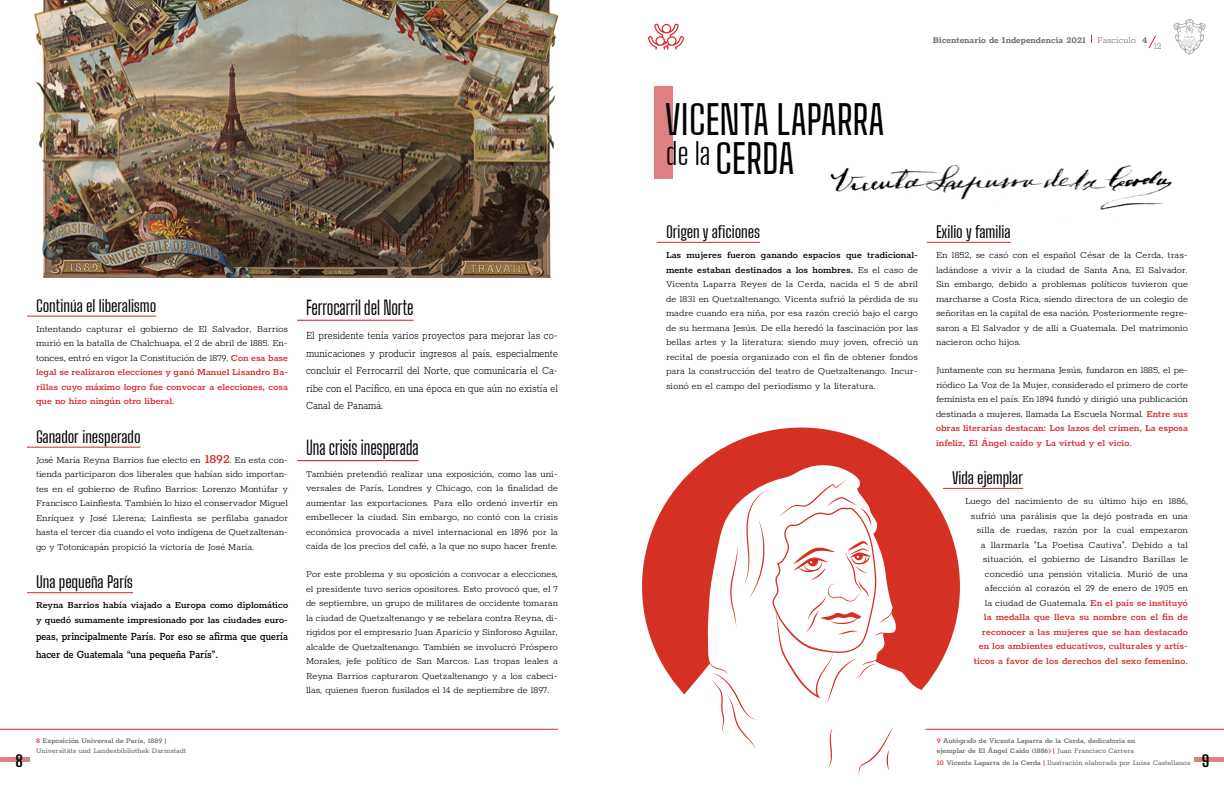
<style>
.page{position:relative;width:1224px;height:792px;background:#fff}
.page>*{position:absolute;margin:0;border:0;box-sizing:border-box;transform-origin:0 0}
.t1{font:40px/39.1px "Big Shoulders Text";letter-spacing:-.005em;color:#000}
.t2{font:19.3px "Big Shoulders Text";letter-spacing:-.005em;color:#000;scale:.83 1}
.t3{font:16px "Big Shoulders Text";letter-spacing:-.005em;color:#000}
.t4{font:700 16px "Big Shoulders Text";color:#000}
.t5{font:300 12.6px/17.5px "Rokkitt";letter-spacing:.005em;color:#000;text-align:justify;scale:.83 1}
.t6{font:500 12.6px/17.5px "Rokkitt";color:#000;scale:.83 1}
.t7{font:300 10.5px/14.5px "Rokkitt";letter-spacing:.005em;color:#000;text-align:justify}
.t8{font:500 10.5px/14.5px "Rokkitt";color:#000}
.t9{font:700 10px "Rokkitt";color:#706f6f}
.t10{font:300 10px "Rokkitt";color:#706f6f}
.t11{font:8px/10px "Rokkitt";color:#646363}
.t12{font:500 8px/10px "Rokkitt";color:#646363}
.s1{font-weight:600;color:#d52a2f}
.s2{font-weight:600;font-size:14px;color:#d52a2f}
.s3{font-weight:700}
.s4{font-weight:500}
.s5{font-weight:400}
</style>
<div class="page">
<hr style="left:0;top:729px;width:558px;height:1px;background:#d52a2f">
<hr style="left:1195px;top:758px;width:29px;height:4px;background:#de8183">
<hr style="left:0;top:758px;width:29px;height:4px;background:#de8183">
<svg style="left:1148px;top:35px;width:8px;height:14px"></svg>
<svg style="left:1173px;top:19px;width:33px;height:36px"></svg>
<hr style="left:738px;top:729px;width:486px;height:1px;background:#d52a2f">
<div style="left:654px;top:86px;width:19px;height:93px;background:#de8183"></div>
<hr style="left:657px;top:242px;width:103px;height:1px;background:#d52a2f">
<hr style="left:27px;top:316px;width:129px;height:1px;background:#d52a2f">
<hr style="left:27px;top:447px;width:114px;height:1px;background:#d52a2f">
<hr style="left:27px;top:592px;width:106px;height:1px;background:#d52a2f">
<hr style="left:297px;top:320px;width:117px;height:1px;background:#d52a2f">
<hr style="left:297px;top:460px;width:122px;height:1px;background:#d52a2f">
<div style="left:642px;top:428px;width:318px;height:317px;background:#d43023;border-radius:50%"></div>
<svg style="left:667px;top:462px;width:265px;height:268px"></svg>
<svg style="left:709px;top:480px;width:184px;height:297px"></svg>
<hr style="left:927px;top:242px;width:84px;height:1px;background:#d52a2f">
<hr style="left:943px;top:488px;width:80px;height:1px;background:#d52a2f">
<svg style="left:648px;top:24px;width:36px;height:26px"></svg>
<img style="left:830px;top:165px;width:342px;height:45px">
<img style="left:34px;top:0;width:524px;height:277px">
<h3 class="t3" style="left:36px;top:295px;width:122px">Continúa el liberalismo</h3>
<p class="t7" style="left:36px;top:321px;width:254px">Intentando capturar el gobierno de El Salvador, Barrios murió en la batalla de Chalchuapa, el 2 de abril de 1885. En&shy;tonces, entró en vigor la Constitución de 1879. <span class="s1">Con esa base legal se realizaron elecciones y ganó Manuel Lisandro Ba&shy;rillas cuyo máximo logro fue convocar a elecciones, cosa que no hizo ningún otro liberal.</span></p>
<h3 class="t3" style="left:36px;top:426px;width:106px">Ganador inesperado</h3>
<p class="t7" style="left:36px;top:452px;width:254px">José María Reyna Barrios fue electo en <span class="s2">1892</span>. En esta con&shy;tienda participaron dos liberales que habían sido importan&shy;tes en el gobierno de Rufino Barrios: Lorenzo Montúfar y Francisco Lainfiesta. También lo hizo el conservador Miguel Enríquez y José Llerena; Lainfiesta se perfilaba ganador hasta el tercer día cuando el voto indígena de Quetzaltenan&shy;go y Totonicapán propició la victoria de José María.</p>
<h3 class="t3" style="left:36px;top:572px;width:99px">Una pequeña París</h3>
<p class="t8" style="left:36px;top:597px;width:254px">Reyna Barrios había viajado a Europa como diplomático y quedó sumamente impresionado por las ciudades euro-</p>
<p class="t6" style="left:36px;top:627px;width:305px">peas, principalmente París. Por eso se afirma que quería hacer de Guatemala “una pequeña París”.</p>
<h2 class="t2" style="left:306px;top:295px;width:131px">Ferrocarril del Norte</h2>
<p class="t5" style="left:306px;top:326px;width:305px">El presidente tenía varios proyectos para mejorar las co&shy;municaciones y producir ingresos al país, especialmente concluir el Ferrocarril del Norte, que comunicaría el Ca&shy;ribe con el Pacífico, en una época en que aún no existía el Canal de Panamá.</p>
<h2 class="t2" style="left:306px;top:435px;width:137px">Una crisis inesperada</h2>
<p class="t7" style="left:306px;top:465px;width:254px">También pretendió realizar una exposición, como las uni&shy;versales de París, Londres y Chicago, con la finalidad de aumentar las exportaciones. Para ello ordenó invertir en embellecer la ciudad. Sin embargo, no contó con la crisis económica provocada a nivel internacional en 1896 por la caída de los precios del café, a la que no supo hacer frente.</p>
<p class="t7" style="left:306px;top:566px;width:254px">Por este problema y su oposición a convocar a elecciones, el presidente tuvo serios opositores. Esto provocó que, el 7 de septiembre, un grupo de militares de occidente tomaran la ciudad de Quetzaltenango y se rebelara contra Reyna, di&shy;rigidos por el empresario Juan Aparicio y Sinforoso Aguilar, alcalde de Quetzaltenango. También se involucró Próspero Morales, jefe político de San Marcos. Las tropas leales a Reyna Barrios capturaron Quetzaltenango y a los cabeci&shy;llas, quienes fueron fusilados el 14 de septiembre de 1897.</p>
<p class="t9" style="left:933px;top:33px;width:154px">Bicentenario de Independencia 2021</p>
<p class="t10" style="left:1097px;top:34px;width:52px">Fascículo <span class="s3">4</span></p>
<p class="t10" style="left:1154px;top:39px;width:9px">12</p>
<h1 class="t1" style="left:665px;top:100px;width:221px">VICENTA LAPARRA <sup>de</sup> <sup>la</sup> CERDA</h1>
<h3 class="t3" style="left:666px;top:221px;width:96px">Origen y aficiones</h3>
<p class="t7" style="left:666px;top:247px;width:254px"><span class="s4">Las mujeres fueron ganando espacios que tradicional&shy;mente estaban destinados a los hombres.</span> Es el caso de Vicenta Laparra Reyes de la Cerda, nacida el 5 de abril de 1831 en Quetzaltenango. Vicenta sufrió la pérdida de su madre cuando era niña, por esa razón creció bajo el cargo de su hermana Jesús. De ella heredó la fascinación por las bellas artes y la literatura; siendo muy joven, ofreció un recital de poesía organizado con el fin de obtener fondos para la construcción del teatro de Quetzaltenango. Incur&shy;sionó en el campo del periodismo y la literatura.</p>
<h3 class="t3" style="left:936px;top:221px;width:76px">Exilio y familia</h3>
<p class="t7" style="left:936px;top:247px;width:254px">En 1852, se casó con el español César de la Cerda, tras&shy;ladándose a vivir a la ciudad de Santa Ana, El Salvador.<br>Sin embargo, debido a problemas políticos tuvieron que marcharse a Costa Rica, siendo directora de un colegio de señoritas en la capital de esa nación. Posteriormente regre&shy;saron a El Salvador y de allí a Guatemala. Del matrimonio nacieron ocho hijos.</p>
<p class="t7" style="left:936px;top:362px;width:254px">Juntamente con su hermana Jesús, fundaron en 1885, el pe&shy;riódico La Voz de la Mujer, considerado el primero de corte feminista en el país. En 1894 fundó y dirigió una publicación destinada a mujeres, llamada La Escuela Normal. <span class="s1">Entre sus obras literarias destacan: Los lazos del crimen, La esposa infeliz, El Ángel caído y La virtud y el vicio.</span></p>
<h3 class="t3" style="left:952px;top:467px;width:73px">Vida ejemplar</h3>
<p class="t7" style="left:965px;top:493px;width:225px;text-align:right">Luego del nacimiento de su último hijo en 1886, sufrió una parálisis que la dejó postrada en una silla de ruedas, razón por la cual empezaron<br>a llarmarla "La Poetisa Cautiva". Debido a tal situación, el gobierno de Lisandro Barillas le concedió una pensión vitalicia. Murió de una afección al corazón el 29 de enero de 1905 en<br>la ciudad de Guatemala. <span class="s1">En el país se instituyó<br>la medalla que lleva su nombre con el fin de reconocer a las mujeres que se han destacado<br>en los ambientes educativos, culturales y artís&shy;ticos a favor de los derechos del sexo femenino.</span></p>
<p class="t11" style="left:36px;top:735px;width:152px"><span class="s1">8</span> <span class="s4">Exposición Universal de París, 1889</span> <span class="s1">|<br></span>Universitäts und Landesbibliothek Darmstadt</p>
<p class="t12" style="left:937px;top:735px;width:200px"><span class="s1">9</span> Autógrafo de Vicenta Laparra de la Cerda, dedicatoria en ejemplar de El Ángel Caído (1886) <span class="s1">|</span> <span class="s5">Juan Francisco Carrera</span></p>
<p class="t11" style="left:937px;top:758px;width:255px"><span class="s1">10</span> <span class="s4">Vicenta Laparra de la Cerda</span> <span class="s1">|</span> Ilustración elaborada por Luisa Castellanos</p>
<h3 class="t4" style="left:15px;top:749px;width:9px">8</h3>
<h3 class="t4" style="left:1202px;top:749px;width:9px">9</h3>
</div>
